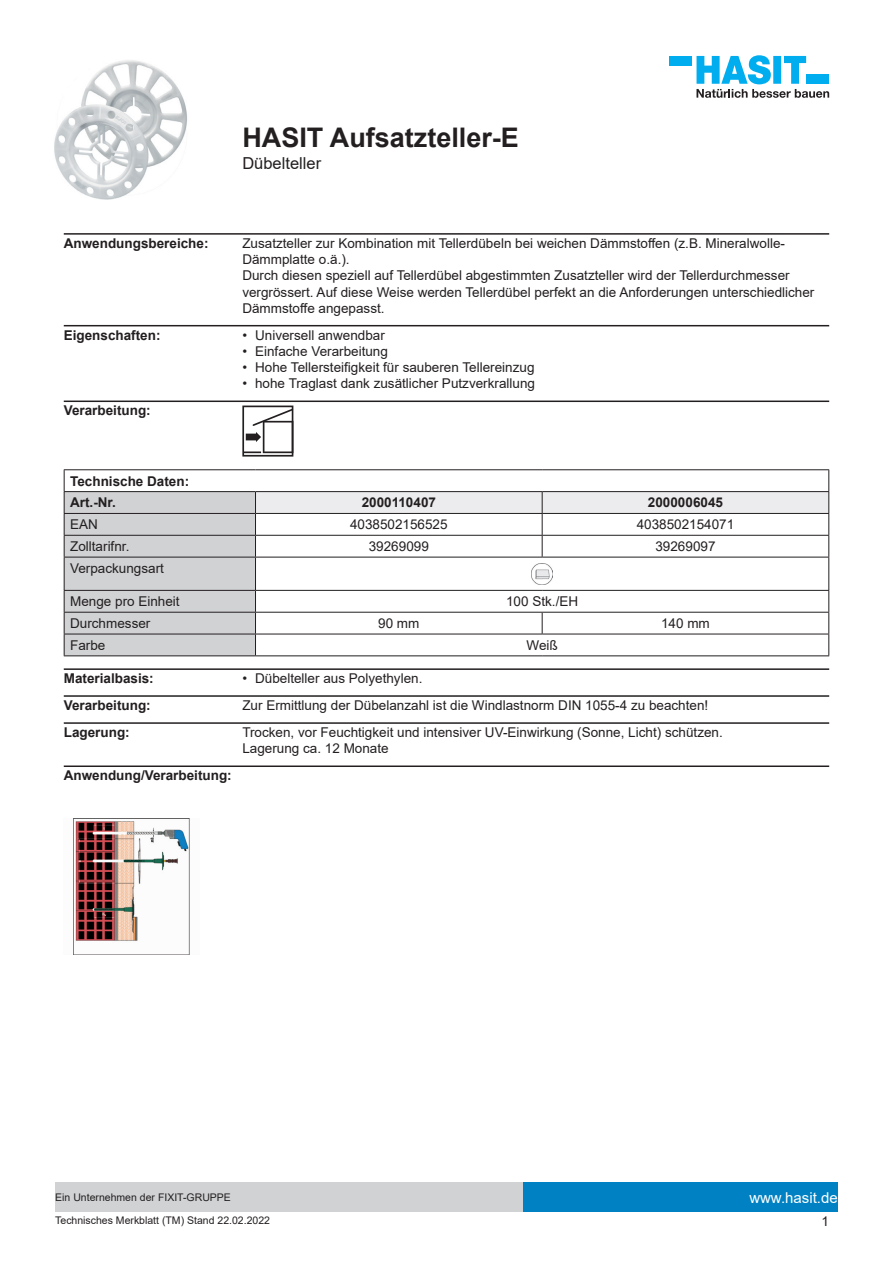
<style>
.page{position:relative;width:893px;height:1263px;background:#fff}
.page>*{position:absolute;margin:0;border:0;box-sizing:border-box;transform-origin:0 0}
.t1{font:700 27px "Arial";color:#231f20}
.t2{font:16.5px "Arial";color:#231f20}
.t3{font:15px "Arial";color:#fff}
.t4{font:13.5px/16.2px "Arial";color:#231f20}
.t5{font:700 13.5px/21.9px "Arial";color:#231f20}
.t6{font:10.5px "Arial";color:#231f20}
</style>
<div class="page">
<img style="left:54px;top:60px;width:133px;height:140px">
<div style="left:669px;top:56px;width:23px;height:10px;background:#00aeef"></div>
<svg style="left:696px;top:55px;width:133px;height:43px"></svg>
<div style="left:523px;top:1182px;width:315px;height:30px;background:#0081c3"></div>
<div style="left:55px;top:1182px;width:468px;height:30px;background:#d1d2d4"></div>
<hr style="left:64px;top:233px;width:765px;height:2px;background:#231f20">
<hr style="left:64px;top:325px;width:765px;height:1px;background:#231f20">
<hr style="left:64px;top:400px;width:765px;height:2px;background:#231f20">
<svg style="left:242px;top:405px;width:51px;height:52px"></svg>
<hr style="left:64px;top:469px;width:191px;height:1px;background:#231f20">
<hr style="left:255px;top:469px;width:287px;height:1px;background:#231f20">
<hr style="left:542px;top:469px;width:287px;height:1px;background:#231f20">
<svg style="left:64px;top:470px;width:765px;height:185px"></svg>
<hr style="left:64px;top:655px;width:191px;height:1px;background:#231f20">
<hr style="left:255px;top:655px;width:287px;height:1px;background:#231f20">
<hr style="left:542px;top:655px;width:287px;height:1px;background:#231f20">
<img style="left:531px;top:563px;width:22px;height:21px">
<hr style="left:64px;top:668px;width:765px;height:2px;background:#231f20">
<hr style="left:64px;top:695px;width:765px;height:2px;background:#231f20">
<hr style="left:64px;top:722px;width:765px;height:2px;background:#231f20">
<hr style="left:64px;top:765px;width:765px;height:2px;background:#231f20">
<img style="left:73px;top:819px;width:117px;height:136px">
<h1 class="t1" style="left:242px;top:119px;width:278px">HASIT Aufsatzteller-E</h1>
<p class="t2" style="left:242px;top:152px;width:80px">Dübelteller</p>
<p class="t5" style="left:64px;top:232px;width:146px">Anwendungsbereiche:</p>
<p class="t4" style="left:242px;top:235px;width:574px">Zusatzteller zur Kombination mit Tellerdübeln bei weichen Dämmstoffen (z.B. Mineralwolle-Dämmplatte o.ä.).<br>Durch diesen speziell auf Tellerdübel abgestimmten Zusatzteller wird der Tellerdurchmesser vergrössert. Auf diese Weise werden Tellerdübel perfekt an die Anforderungen unterschiedlicher Dämmstoffe angepasst.</p>
<p class="t5" style="left:64px;top:324px;width:98px">Eigenschaften:</p>
<p class="t4" style="left:242px;top:327px;width:144px">• Universell anwendbar</p>
<p class="t4" style="left:242px;top:343px;width:147px">• Einfache Verarbeitung</p>
<p class="t4" style="left:242px;top:359px;width:294px">• Hohe Tellersteifigkeit für sauberen Tellereinzug</p>
<p class="t4" style="left:242px;top:375px;width:294px">• hohe Traglast dank zusätlicher Putzverkrallung</p>
<p class="t5" style="left:64px;top:400px;width:89px">Verarbeitung:</p>
<p class="t5" style="left:70px;top:470px;width:121px">Technische Daten:<br>Art.-Nr.</p>
<p class="t5" style="left:362px;top:492px;width:76px">2000110407</p>
<p class="t5" style="left:648px;top:492px;width:77px">2000006045</p>
<p class="t4" style="left:70px;top:516px;width:29px">EAN</p>
<p class="t4" style="left:350px;top:516px;width:99px">4038502156525</p>
<p class="t4" style="left:637px;top:516px;width:99px">4038502154071</p>
<p class="t4" style="left:70px;top:538px;width:61px">Zolltarifnr.</p>
<p class="t4" style="left:369px;top:538px;width:62px">39269099</p>
<p class="t4" style="left:655px;top:538px;width:62px">39269097</p>
<p class="t4" style="left:70px;top:560px;width:95px">Verpackungsart</p>
<p class="t4" style="left:70px;top:593px;width:111px">Menge pro Einheit</p>
<p class="t4" style="left:506px;top:593px;width:74px">100 Stk./EH</p>
<p class="t4" style="left:70px;top:615px;width:82px">Durchmesser</p>
<p class="t4" style="left:378px;top:615px;width:43px">90 mm</p>
<p class="t4" style="left:661px;top:615px;width:50px">140 mm</p>
<p class="t4" style="left:70px;top:637px;width:37px">Farbe</p>
<p class="t4" style="left:526px;top:637px;width:33px">Weiß</p>
<p class="t5" style="left:64px;top:668px;width:92px">Materialbasis:</p>
<p class="t4" style="left:242px;top:670px;width:182px">• Dübelteller aus Polyethylen.</p>
<p class="t5" style="left:64px;top:694px;width:89px">Verarbeitung:</p>
<p class="t4" style="left:242px;top:697px;width:467px">Zur Ermittlung der Dübelanzahl ist die Windlastnorm DIN 1055-4 zu beachten!</p>
<p class="t5" style="left:64px;top:722px;width:68px">Lagerung:</p>
<p class="t4" style="left:242px;top:724px;width:482px">Trocken, vor Feuchtigkeit und intensiver UV-Einwirkung (Sonne, Licht) schützen.<br>Lagerung ca. 12 Monate</p>
<p class="t5" style="left:64px;top:765px;width:170px">Anwendung/Verarbeitung:</p>
<p class="t6" style="left:55px;top:1190px;width:177px">Ein Unternehmen der FIXIT-GRUPPE</p>
<p class="t3" style="left:749px;top:1187px;width:90px">www.hasit.de</p>
<p class="t6" style="left:55px;top:1213px;width:216px">Technisches Merkblatt (TM) Stand 22.02.2022</p>
<p class="t4" style="left:821px;top:1213px;width:9px">1</p>
</div>
